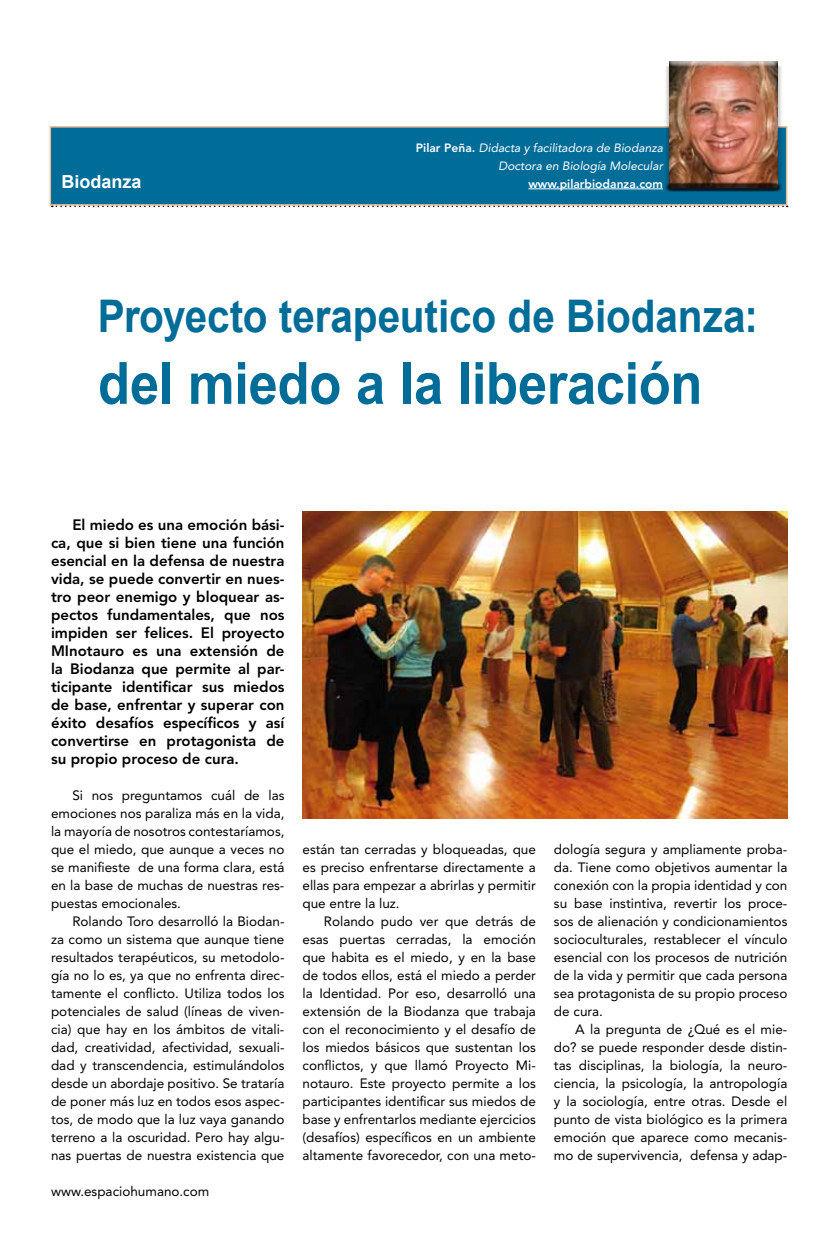
<style>
.page{position:relative;width:830px;height:1234px;background:#fff}
.page>*{position:absolute;margin:0;border:0;box-sizing:border-box;transform-origin:0 0}
.t1{font:700 58.2px "Arial";letter-spacing:-.01em;color:#006c98;scale:.9 1}
.t2{font:700 45px "Arial";letter-spacing:-.005em;color:#006c98;scale:.9 1}
.t3{font:700 18px "Arial";color:#fff}
.t4{font:800 15px/18px "Avenir";color:#000;text-align:justify}
.t5{font:13.5px/18px "Avenir";color:#000;text-align:justify}
.t6{font:italic 12px/18px "Avenir";color:#fff;text-align:right}
.t7{font:800 12px "Avenir";color:#fff}
.s1{font-weight:800;font-style:normal}
</style>
<div class="page">
<div style="left:50px;top:126px;width:737px;height:80px;background:#006c98;border:2px solid #e9bc99"></div>
<svg style="left:52px;top:206px;width:735px;height:1px"></svg>
<div style="left:664px;top:57px;width:118px;height:10px;background:#fff;opacity:.75"></div>
<div style="left:664px;top:65px;width:118px;height:127px;background:#000;opacity:.75"></div>
<hr style="left:528px;top:188px;width:134px;height:1px;background:#fff">
<img style="left:302px;top:512px;width:485px;height:306px">
<h3 class="t3" style="left:61px;top:169px;width:82px">Biodanza</h3>
<p class="t6" style="left:416px;top:138px;width:248px"><span class="s1">Pilar Peña.</span> Didacta y facilitadora de Biodanza<br>Doctora en Biología Molecular</p>
<p class="t7" style="left:528px;top:176px;width:136px">www.pilarbiodanza.com</p>
<h2 class="t2" style="left:98px;top:286px;width:734px">Proyecto terapeutico de Biodanza:</h2>
<h1 class="t1" style="left:98px;top:345px;width:672px">del miedo a la liberación</h1>
<p class="t4" style="left:51px;top:515px;width:235px;text-indent:21px">El miedo es una emoción bási&shy;ca, que si bien tiene una función esencial en la defensa de nuestra vida, se puede convertir en nues&shy;tro peor enemigo y bloquear as&shy;pectos fundamentales, que nos impiden ser felices. El proyecto MInotauro es una extensión de la Biodanza que permite al par&shy;ticipante identificar sus miedos de base, enfrentar y superar con éxito desafíos específicos y así convertirse en protagonista de su propio proceso de cura.</p>
<p class="t5" style="left:51px;top:786px;width:235px;text-indent:21px">Si nos preguntamos cuál de las emociones nos paraliza más en la vida, la mayoría de nosotros contestaríamos, que el miedo, que aunque a veces no se manifieste de una forma clara, está en la base de muchas de nuestras res&shy;puestas emocionales.</p>
<p class="t5" style="left:51px;top:912px;width:235px;text-indent:21px">Rolando Toro desarrolló la Biodan&shy;za como un sistema que aunque tiene resultados terapéuticos, su metodolo&shy;gía no lo es, ya que no enfrenta direc&shy;tamente el conflicto. Utiliza todos los potenciales de salud (líneas de viven&shy;cia) que hay en los ámbitos de vitali&shy;dad, creatividad, afectividad, sexuali&shy;dad y transcendencia, estimulándolos desde un abordaje positivo. Se trataría de poner más luz en todos esos aspec&shy;tos, de modo que la luz vaya ganando terreno a la oscuridad. Pero hay algu&shy;nas puertas de nuestra existencia que</p>
<p class="t5" style="left:51px;top:1182px;width:160px">www.espaciohumano.com</p>
<p class="t5" style="left:302px;top:840px;width:235px">están tan cerradas y bloqueadas, que es preciso enfrentarse directamente a ellas para empezar a abrirlas y permitir que entre la luz.</p>
<p class="t5" style="left:302px;top:912px;width:235px;text-indent:21px">Rolando pudo ver que detrás de esas puertas cerradas, la emoción que habita es el miedo, y en la base de todos ellos, está el miedo a perder la Identidad. Por eso, desarrolló una extensión de la Biodanza que trabaja con el reconocimiento y el desafío de los miedos básicos que sustentan los conflictos, y que llamó Proyecto Mi&shy;notauro. Este proyecto permite a los participantes identificar sus miedos de base y enfrentarlos mediante ejercicios (desafíos) específicos en un ambiente altamente favorecedor, con una meto-</p>
<p class="t5" style="left:553px;top:840px;width:235px">dología segura y ampliamente proba&shy;da. Tiene como objetivos aumentar la conexión con la propia identidad y con su base instintiva, revertir los proce&shy;sos de alienación y condicionamientos socioculturales, restablecer el vínculo esencial con los procesos de nutrición de la vida y permitir que cada persona sea protagonista de su propio proceso de cura.</p>
<p class="t5" style="left:553px;top:1020px;width:235px;text-indent:21px">A la pregunta de ¿Qué es el mie&shy;do? se puede responder desde distin&shy;tas disciplinas, la biología, la neuro&shy;ciencia, la psicología, la antropología y la sociología, entre otras. Desde el punto de vista biológico es la primera emoción que aparece como mecanis&shy;mo de supervivencia, defensa y adap-</p>
</div>
